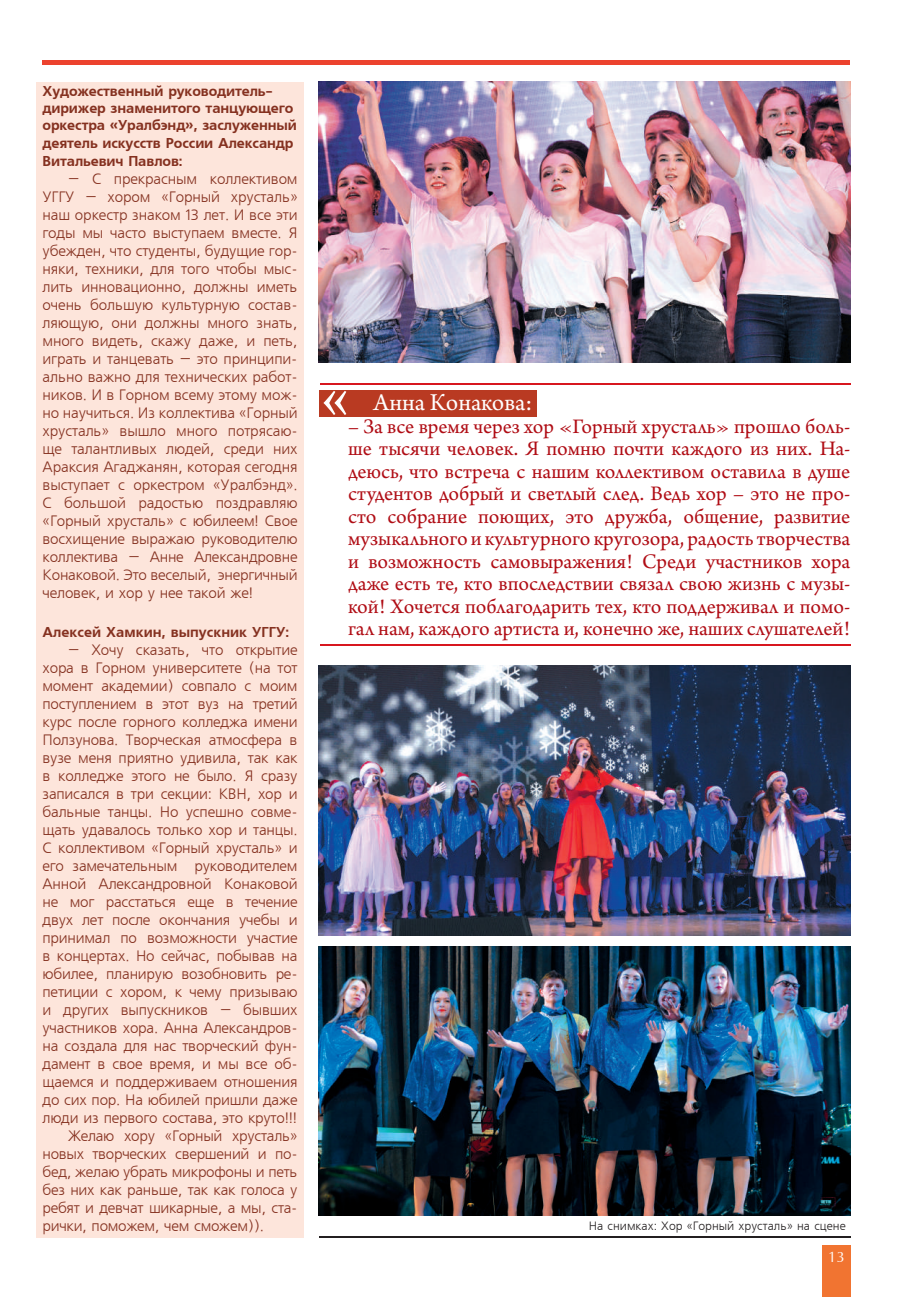
<style>
.page{position:relative;width:910px;height:1297px;background:#fff}
.page>*{position:absolute;margin:0;border:0;box-sizing:border-box;transform-origin:0 0}
.t1{font:25.5px "Arno Pro";letter-spacing:-.005em;color:#fff}
.t2{font:21.75px/22.5px "Arno Pro";letter-spacing:-.005em;color:#b00d15;text-align:justify}
.t3{font:15px/18px "Free Set CTT";letter-spacing:-.015em;color:#853120;text-align:justify}
.t4{font:15px "AG Opus";color:#fff}
.t5{font:14.25px/17.2px "AXP Free Set C Bold";letter-spacing:-.01em;color:#853120}
.t6{font:12px "Free Set CTT";color:#231f20}
</style>
<div class="page">
<div style="left:822px;top:1246px;width:28px;height:51px;background:#f17431"></div>
<hr style="left:43px;top:60px;width:807px;height:4px;background:#ec422e">
<div style="left:36px;top:82px;width:268px;height:1155px;background:#fde5db"></div>
<img style="left:319px;top:665px;width:531px;height:270px">
<img style="left:319px;top:82px;width:531px;height:280px">
<img style="left:319px;top:946px;width:531px;height:270px">
<div style="left:319px;top:390px;width:217px;height:26px;background:#b93a22"></div>
<hr style="left:320px;top:644px;width:530px;height:1px;background:#d7171f">
<hr style="left:320px;top:383px;width:530px;height:2px;background:#d7171f">
<svg style="left:323px;top:391px;width:23px;height:24px"></svg>
<hr style="left:319px;top:1236px;width:531px;height:1px;background:#231f20">
<p class="t5" style="left:43px;top:83px;width:256px">Художественный руководитель&shy;дирижер знаменитого танцующего оркестра «Уралбэнд», заслуженный деятель искусств России Александр<br>Витальевич Павлов:</p>
<p class="t3" style="left:43px;top:170px;width:257px;text-indent:26px">– С прекрасным коллективом УГГУ – хором «Горный хрусталь» наш оркестр знаком 13 лет. И все эти годы мы часто выступаем вместе. Я убежден, что студенты, будущие гор&shy;няки, техники, для того чтобы мыс&shy;лить инновационно, должны иметь очень большую культурную состав&shy;ляющую, они должны много знать, много видеть, скажу даже, и петь, играть и танцевать – это принципи&shy;ально важно для технических работ&shy;ников. И в Горном всему этому мож&shy;но научиться. Из коллектива «Горный хрусталь» вышло много потрясаю&shy;ще талантливых людей, среди них Араксия Агаджанян, которая сегодня выступает с оркестром «Уралбэнд».<br>С большой радостью поздравляю «Горный хрусталь» с юбилеем! Свое восхищение выражаю руководителю коллектива – Анне Александровне Конаковой. Это веселый, энергичный человек, и хор у нее такой же!</p>
<p class="t5" style="left:43px;top:623px;width:248px">Алексей Хамкин, выпускник УГГУ:</p>
<p class="t3" style="left:68px;top:641px;width:231px">– Хочу сказать, что открытие</p>
<p class="t3" style="left:43px;top:659px;width:257px">хора в Горном университете (на тот</p>
<p class="t3" style="left:43px;top:677px;width:257px">момент академии) совпало с моим</p>
<p class="t3" style="left:43px;top:695px;width:257px">поступлением в этот вуз на третий</p>
<p class="t3" style="left:43px;top:713px;width:257px">курс после горного колледжа имени</p>
<p class="t3" style="left:43px;top:731px;width:257px">Ползунова. Творческая атмосфера в</p>
<p class="t3" style="left:43px;top:749px;width:257px">вузе меня приятно удивила, так как</p>
<p class="t3" style="left:43px;top:767px;width:257px">в колледже этого не было. Я сразу</p>
<p class="t3" style="left:43px;top:785px;width:257px">записался в три секции: КВН, хор и</p>
<p class="t3" style="left:43px;top:803px;width:257px">бальные танцы. Но успешно совме-</p>
<p class="t3" style="left:43px;top:821px;width:257px">щать удавалось только хор и танцы.</p>
<p class="t3" style="left:43px;top:839px;width:257px">С коллективом «Горный хрусталь» и</p>
<p class="t3" style="left:43px;top:857px;width:257px">его замечательным руководителем</p>
<p class="t3" style="left:43px;top:875px;width:257px">Анной Александровной Конаковой</p>
<p class="t3" style="left:43px;top:893px;width:257px">не мог расстаться еще в течение</p>
<p class="t3" style="left:43px;top:911px;width:257px">двух лет после окончания учебы и</p>
<p class="t3" style="left:43px;top:929px;width:257px">принимал по возможности участие</p>
<p class="t3" style="left:43px;top:947px;width:257px">в концертах. Но сейчас, побывав на</p>
<p class="t3" style="left:43px;top:965px;width:257px">юбилее, планирую возобновить ре-</p>
<p class="t3" style="left:43px;top:983px;width:257px">петиции с хором, к чему призываю</p>
<p class="t3" style="left:43px;top:1001px;width:257px">и других выпускников – бывших</p>
<p class="t3" style="left:43px;top:1019px;width:257px">участников хора. Анна Александров-</p>
<p class="t3" style="left:43px;top:1037px;width:257px">на создала для нас творческий фун-</p>
<p class="t3" style="left:43px;top:1055px;width:257px">дамент в свое время, и мы все об-</p>
<p class="t3" style="left:43px;top:1073px;width:257px">щаемся и поддерживаем отношения</p>
<p class="t3" style="left:43px;top:1091px;width:257px">до сих пор. На юбилей пришли даже</p>
<p class="t3" style="left:43px;top:1109px;width:256px">люди из первого состава, это круто!!!</p>
<p class="t3" style="left:68px;top:1127px;width:231px">Желаю хору «Горный хрусталь»</p>
<p class="t3" style="left:43px;top:1145px;width:257px">новых творческих свершений и по-</p>
<p class="t3" style="left:43px;top:1163px;width:257px">бед, желаю убрать микрофоны и петь</p>
<p class="t3" style="left:43px;top:1181px;width:257px">без них как раньше, так как голоса у</p>
<p class="t3" style="left:43px;top:1199px;width:257px">ребят и девчат шикарные, а мы, ста-</p>
<p class="t3" style="left:43px;top:1217px;width:223px">рички, поможем, чем сможем)).</p>
<h1 class="t1" style="left:374px;top:388px;width:160px">Анна Конакова:</h1>
<p class="t2" style="left:348px;top:416px;width:504px">– За все время через хор «Горный хрусталь» прошло боль&shy;ше тысячи человек. Я помню почти каждого из них. На&shy;деюсь, что встреча с нашим коллективом оставила в душе студентов добрый и светлый след. Ведь хор – это не про&shy;сто собрание поющих, это дружба, общение, развитие музыкального и культурного кругозора, радость творчества и возможность самовыражения! Среди участников хора даже есть те, кто впоследствии связал свою жизнь с музы&shy;кой! Хочется поблагодарить тех, кто поддерживал и помо&shy;гал нам, каждого артиста и, конечно же, наших слушателей!</p>
<p class="t6" style="left:589px;top:1220px;width:258px">На снимках: Хор «Горный хрусталь» на сцене</p>
<p class="t4" style="left:828px;top:1249px;width:18px">13</p>
</div>
